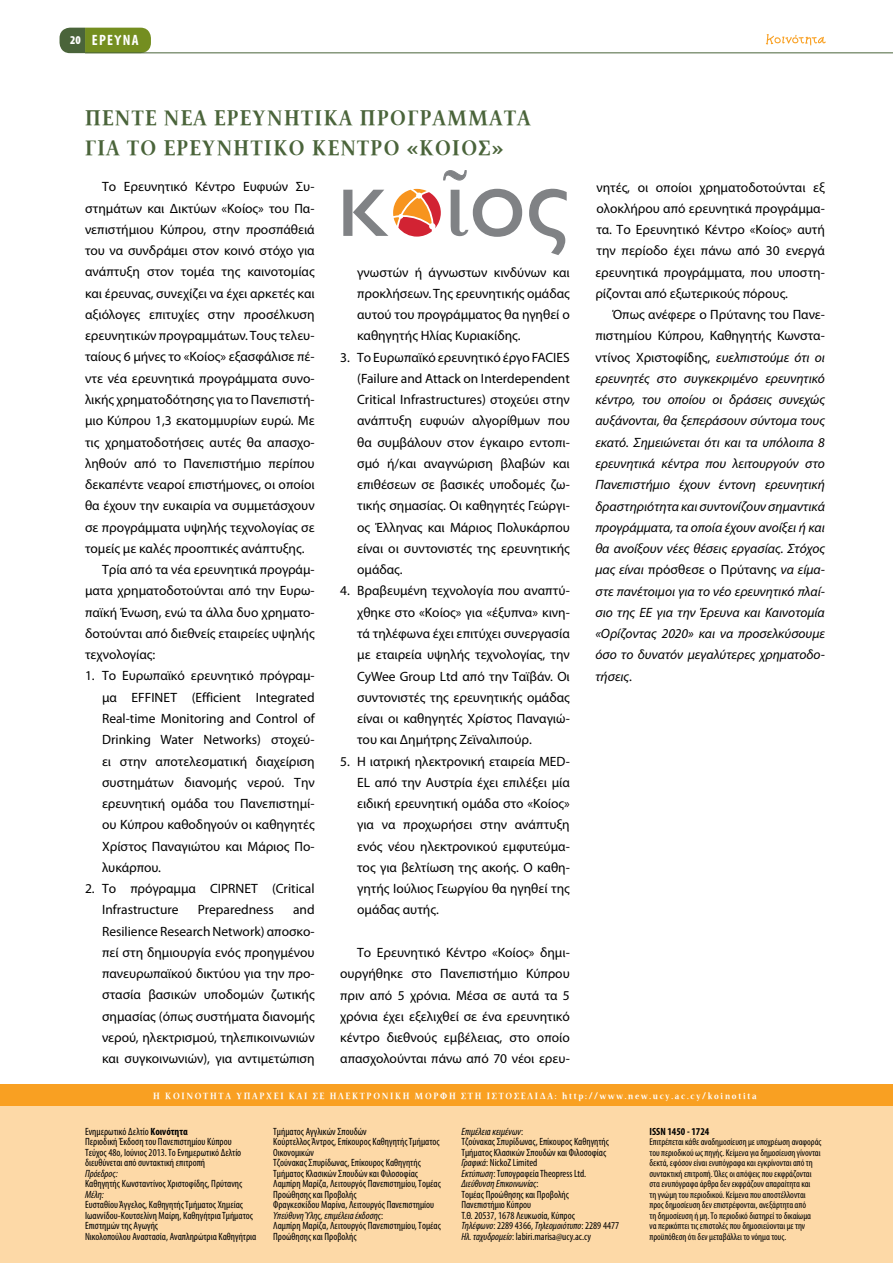
<style>
.page{position:relative;width:893px;height:1263px;background:#fff}
.page>*{position:absolute;margin:0;border:0;box-sizing:border-box;transform-origin:0 0}
.t1{font:700 21px/30px "PF Document";letter-spacing:.07em;color:#4a643a}
.t2{font:700 condensed 15px "Myriad Pro";letter-spacing:.09em;color:#fff}
.t3{font:13.5px/21.3px "Myriad Pro";color:#000;text-align:justify}
.t4{font:italic 13.5px/21.3px "Myriad Pro";color:#000;text-align:justify}
.t5{font:900 condensed 12px "Myriad Pro";color:#fff}
.t6{font:condensed 10.5px/10.5px "Myriad Pro";color:#000}
.t7{font:italic condensed 10.5px "Myriad Pro";color:#000}
.t8{font:700 condensed 10.5px "Myriad Pro";color:#000}
.t9{font:condensed 9.75px/10.5px "Myriad Pro";letter-spacing:-.005em;color:#000}
.t10{font:700 9px "PF Document";letter-spacing:.19em;color:#fff}
.s1{font-style:normal}
.s2{font-weight:700}
.s3{font-style:italic}
</style>
<div class="page">
<div style="left:0;top:1096px;width:893px;height:167px;background:#fdd9a7"></div>
<div style="left:0;top:1084px;width:893px;height:22px;background:#f9a022"></div>
<svg style="left:343px;top:189px;width:98px;height:48px"></svg>
<svg style="left:529px;top:188px;width:38px;height:67px"></svg>
<svg style="left:443px;top:170px;width:24px;height:11px"></svg>
<svg style="left:451px;top:189px;width:71px;height:48px"></svg>
<hr style="left:85px;top:53px;width:808px;height:1px;background:#4a643a">
<svg style="left:60px;top:28px;width:91px;height:25px;background:#6c852e"></svg>
<svg style="left:766px;top:34px;width:60px;height:11px"></svg>
<p class="t5" style="left:70px;top:32px;width:12px">20</p>
<p class="t2" style="left:92px;top:31px;width:48px">ΕΡΕΥΝΑ</p>
<h1 class="t1" style="left:85px;top:103px;width:447px">ΠΕΝΤΕ ΝΕΑ ΕΡΕΥΝΗΤΙΚΑ ΠΡΟΓΡΑΜΜΑΤΑ<br>ΓΙΑ ΤΟ ΕΡΕΥΝΗΤΙΚΟ ΚΕΝΤΡΟ «ΚΟΙΟΣ»</h1>
<p class="t3" style="left:102px;top:176px;width:214px">Το Ερευνητικό Κέντρο Ευφυών Συ-</p>
<p class="t3" style="left:85px;top:197px;width:231px">στημάτων και Δικτύων «Κοίος» του Πα-</p>
<p class="t3" style="left:85px;top:218px;width:231px">νεπιστήμιου Κύπρου, στην προσπάθειά</p>
<p class="t3" style="left:85px;top:240px;width:231px">του να συνδράμει στον κοινό στόχο για</p>
<p class="t3" style="left:85px;top:261px;width:231px">ανάπτυξη στον τομέα της καινοτομίας</p>
<p class="t3" style="left:85px;top:282px;width:231px">και έρευνας, συνεχίζει να έχει αρκετές και</p>
<p class="t3" style="left:85px;top:304px;width:231px">αξιόλογες επιτυχίες στην προσέλκυση</p>
<p class="t3" style="left:85px;top:325px;width:231px">ερευνητικών προγραμμάτων. Τους τελευ-</p>
<p class="t3" style="left:85px;top:346px;width:231px">ταίους 6 μήνες το «Κοίος» εξασφάλισε πέ-</p>
<p class="t3" style="left:85px;top:367px;width:231px">ντε νέα ερευνητικά προγράμματα συνο-</p>
<p class="t3" style="left:85px;top:389px;width:231px">λικής χρηματοδότησης για το Πανεπιστή-</p>
<p class="t3" style="left:85px;top:410px;width:231px">μιο Κύπρου 1,3 εκατομμυρίων ευρώ. Με</p>
<p class="t3" style="left:85px;top:431px;width:231px">τις χρηματοδοτήσεις αυτές θα απασχο-</p>
<p class="t3" style="left:85px;top:452px;width:231px">ληθούν από το Πανεπιστήμιο περίπου</p>
<p class="t3" style="left:85px;top:474px;width:231px">δεκαπέντε νεαροί επιστήμονες, οι οποίοι</p>
<p class="t3" style="left:85px;top:495px;width:231px">θα έχουν την ευκαιρία να συμμετάσχουν</p>
<p class="t3" style="left:85px;top:516px;width:231px">σε προγράμματα υψηλής τεχνολογίας σε</p>
<p class="t3" style="left:85px;top:537px;width:221px">τομείς με καλές προοπτικές ανάπτυξης.</p>
<p class="t3" style="left:102px;top:559px;width:214px">Τρία από τα νέα ερευνητικά προγράμ-</p>
<p class="t3" style="left:85px;top:580px;width:231px">ματα χρηματοδοτούνται από την Ευρω-</p>
<p class="t3" style="left:85px;top:601px;width:231px">παϊκή Ένωση, ενώ τα άλλα δυο χρηματο-</p>
<p class="t3" style="left:85px;top:622px;width:231px">δοτούνται από διεθνείς εταιρείες υψηλής</p>
<p class="t3" style="left:85px;top:644px;width:72px">τεχνολογίας:</p>
<p class="t3" style="left:102px;top:665px;width:214px;text-indent:-17px">1. Το Ευρωπαϊκό ερευνητικό πρόγραμ&shy;μα EFFINET (Efficient Integrated Real-time Monitoring and Control of Drinking Water Networks) στοχεύ&shy;ει στην αποτελεσματική διαχείριση συστημάτων διανομής νερού. Την ερευνητική ομάδα του Πανεπιστημί&shy;ου Κύπρου καθοδηγούν οι καθηγητές Χρίστος Παναγιώτου και Μάριος Πο&shy;λυκάρπου.</p>
<p class="t3" style="left:102px;top:878px;width:214px;text-indent:-17px">2. Το πρόγραμμα CIPRNET (Critical<br>Infrastructure</p>
<p class="t3" style="left:357px;top:261px;width:214px">γνωστών ή άγνωστων κινδύνων και προκλήσεων. Της ερευνητικής ομάδας αυτού του προγράμματος θα ηγηθεί ο καθηγητής Ηλίας Κυριακίδης.</p>
<p class="t3" style="left:357px;top:346px;width:214px;text-indent:-17px">3. Το Ευρωπαϊκό ερευνητικό έργο FACIES (Failure and Attack on Interdependent Critical Infrastructures) στοχεύει στην ανάπτυξη ευφυών αλγορίθμων που θα συμβάλουν στον έγκαιρο εντοπι&shy;σμό ή/και αναγνώριση βλαβών και επιθέσεων σε βασικές υποδομές ζω&shy;τικής σημασίας. Οι καθηγητές Γεώργι&shy;ος Έλληνας και Μάριος Πολυκάρπου είναι οι συντονιστές της ερευνητικής ομάδας.</p>
<p class="t3" style="left:357px;top:580px;width:214px;text-indent:-17px">4. Βραβευμένη τεχνολογία που αναπτύ&shy;χθηκε στο «Κοίος» για «έξυπνα» κινη&shy;τά τηλέφωνα έχει επιτύχει συνεργασία με εταιρεία υψηλής τεχνολογίας, την CyWee Group Ltd από την Ταϊβάν. Οι συντονιστές της ερευνητικής ομάδας είναι οι καθηγητές Χρίστος Παναγιώ&shy;του και Δημήτρης Ζεϊναλιπούρ.</p>
<p class="t3" style="left:357px;top:750px;width:214px;text-indent:-17px">5. Η ιατρική ηλεκτρονική εταιρεία MED-EL από την Αυστρία έχει επιλέξει μία ειδική ερευνητική ομάδα στο «Κοίος» για να προχωρήσει στην ανάπτυξη ενός νέου ηλεκτρονικού εμφυτεύμα&shy;τος για βελτίωση της ακοής. Ο καθη&shy;γητής Ιούλιος Γεωργίου θα ηγηθεί της ομάδας αυτής.</p>
<p class="t3" style="left:340px;top:941px;width:231px;text-indent:17px">Το Ερευνητικό Κέντρο «Κοίος» δημι&shy;ουργήθηκε στο Πανεπιστήμιο Κύπρου πριν από 5 χρόνια. Μέσα σε αυτά τα 5 χρόνια έχει εξελιχθεί σε ένα ερευνητικό κέντρο διεθνούς εμβέλειας, στο οποίο απασχολούνται πάνω από 70 νέοι ερευ-</p>
<p class="t3" style="left:102px;top:899px;width:214px;text-indent:191px">and Resilience Research Network) αποσκο&shy;πεί στη δημιουργία ενός προηγμένου πανευρωπαϊκού δικτύου για την προ&shy;στασία βασικών υποδομών ζωτικής σημασίας (όπως συστήματα διανομής νερού, ηλεκτρισμού, τηλεπικοινωνιών και συγκοινωνιών), για αντιμετώπιση</p>
<p class="t3" style="left:198px;top:899px;width:77px">Preparedness</p>
<p class="t3" style="left:595px;top:176px;width:231px">νητές, οι οποίοι χρηματοδοτούνται εξ ολοκλήρου από ερευνητικά προγράμμα&shy;τα. Το Ερευνητικό Κέντρο «Κοίος» αυτή την περίοδο έχει πάνω από 30 ενεργά ερευνητικά προγράμματα, που υποστη&shy;ρίζονται από εξωτερικούς πόρους.</p>
<p class="t4" style="left:595px;top:304px;width:231px;text-indent:17px"><span class="s1">Όπως ανέφερε ο Πρύτανης του Πανε&shy;πιστημίου Κύπρου, Καθηγητής Κωνστα&shy;ντίνος Χριστοφίδης,</span> ευελπιστούμε ότι οι ερευνητές στο συγκεκριμένο ερευνητικό κέντρο, του οποίου οι δράσεις συνεχώς αυξάνονται, θα ξεπεράσουν σύντομα τους εκατό. Σημειώνεται ότι και τα υπόλοιπα 8 ερευνητικά κέντρα που λειτουργούν στο Πανεπιστήμιο έχουν έντονη ερευνητική δραστηριότητα και συντονίζουν σημαντικά προγράμματα, τα οποία έχουν ανοίξει ή και θα ανοίξουν νέες θέσεις εργασίας. Στόχος μας είναι <span class="s1">πρόσθεσε ο Πρύτανης</span> να είμα&shy;στε πανέτοιμοι για το νέο ερευνητικό πλαί&shy;σιο της ΕΕ για την Έρευνα και Καινοτομία «Ορίζοντας 2020» και να προσελκύσουμε όσο το δυνατόν μεγαλύτερες χρηματοδο&shy;τήσεις<span class="s1">.</span></p>
<p class="t10" style="left:153px;top:1091px;width:296px">Η ΚΟΙΝΟΤΗΤΑ ΥΠΑΡΧΕΙ ΚΑΙ ΣΕ ΗΛΕΚΤΡΟΝΙΚΗ ΜΟΡΦΗ</p>
<p class="t10" style="left:461px;top:1091px;width:297px">ΣΤΗ ΙΣΤΟΣΕΛΙΔΑ: http://www.new.ucy.ac.cy/koinotita</p>
<p class="t6" style="left:85px;top:1126px;width:158px">Ενημερωτικό Δελτίο <span class="s2">Κοινότητα<br></span>Περιοδική Έκδοση του Πανεπιστημίου Κύπρου Τεύχος 48ο, Ιούνιος 2013. Το Ενημερωτικό Δελτίο διευθύνεται από συντακτική επιτροπή</p>
<p class="t7" style="left:85px;top:1167px;width:34px">Πρόεδρος:</p>
<p class="t6" style="left:85px;top:1178px;width:159px">Καθηγητής Κωνσταντίνος Χριστοφίδης, Πρύτανης</p>
<p class="t7" style="left:85px;top:1188px;width:20px">Μέλη:</p>
<p class="t6" style="left:85px;top:1199px;width:173px">Ευσταθίου Άγγελος, Καθηγητής Τμήματος Χημείας Ιωαννίδου-Κουτσελίνη Μαίρη, Καθηγήτρια Τμήματος Επιστημών της Αγωγής<br>Νικολοπούλου Αναστασία, Αναπληρώτρια Καθηγήτρια</p>
<p class="t6" style="left:273px;top:1126px;width:169px">Τμήματος Αγγλικών Σπουδών<br>Κούρτελλος Άντρος, Επίκουρος Καθηγητής Τμήματος Οικονομικών<br>Τζούνακας Σπυρίδωνας, Επίκουρος Καθηγητής Τμήματος Κλασικών Σπουδών και Φιλοσοφίας Λαμπίρη Μαρίζα, Λειτουργός Πανεπιστημίου, Τομέας Προώθησης και Προβολής<br>Φραγκεσκίδου Μαρίνα, Λειτουργός Πανεπιστημίου <span class="s3">Υπεύθυνη Ύλης, επιμέλεια έκδοσης</span>:<br>Λαμπίρη Μαρίζα, Λειτουργός Πανεπιστημίου, Τομέας Προώθησης και Προβολής</p>
<p class="t6" style="left:461px;top:1126px;width:159px"><span class="s3">Επιμέλεια κειμένων</span>:<br>Τζούνακας Σπυρίδωνας, Επίκουρος Καθηγητής Τμήματος Κλασικών Σπουδών και Φιλοσοφίας <span class="s3">Γραφικά</span>: NickoZ Limited<br><span class="s3">Εκτύπωση</span>: Τυπογραφεία Theopress Ltd.<br><span class="s3">Διεύθυνση Επικοινωνίας</span>:<br>Τομέας Προώθησης και Προβολής<br>Πανεπιστήμιο Κύπρου<br>Τ.Θ. 20537, 1678 Λευκωσία, Κύπρος<br><span class="s3">Τηλέφωνο</span>: 2289 4366, <span class="s3">Τηλεομοιότυπο</span>: 2289 4477<br><span class="s3">Ηλ. ταχυδρομείο</span>: labiri.marisa@ucy.ac.cy</p>
<p class="t8" style="left:649px;top:1125px;width:61px">ISSN 1450 - 1724</p>
<p class="t9" style="left:649px;top:1137px;width:173px">Επιτρέπεται κάθε αναδημοσίευση με υποχρέωση αναφοράς του περιοδικού ως πηγής. Κείμενα για δημοσίευση γίνονται δεκτά, εφόσον είναι ενυπόγραφα και εγκρίνονται από τη συντακτική επιτροπή. Όλες οι απόψεις που εκφράζονται στα ενυπόγραφα άρθρα δεν εκφράζουν απαραίτητα και<br>τη γνώμη του περιοδικού. Κείμενα που αποστέλλονται προς δημοσίευση δεν επιστρέφονται, ανεξάρτητα από<br>τη δημοσίευση ή μη. Το περιοδικό διατηρεί το δικαίωμα<br>να περικόπτει τις επιστολές που δημοσιεύονται με την προϋπόθεση ότι δεν μεταβάλλει το νόημα τους.</p>
</div>
